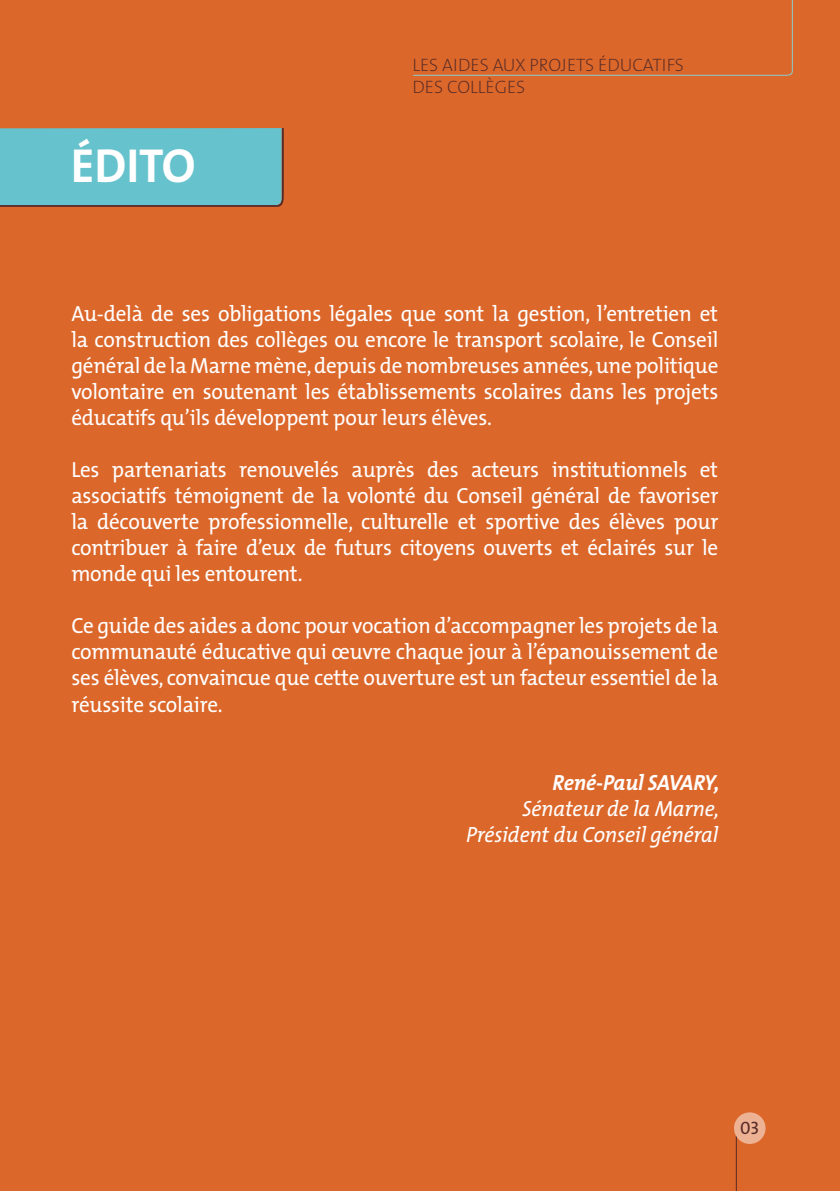
<style>
.page{position:relative;width:840px;height:1191px;background:#fff}
.page>*{position:absolute;margin:0;border:0;box-sizing:border-box;transform-origin:0 0}
.t1{font:48px "The Sans Bold Caps";letter-spacing:-.005em;color:#fff}
.t2{font:22px/26px "The Mix";letter-spacing:-.01em;color:#fff;text-align:justify;scale:.96 1}
.t3{font:italic 22px/26px "The Mix";letter-spacing:-.01em;color:#fff;text-align:right;scale:.96 1}
.t4{font:italic 700 22px "The Mix";letter-spacing:-.02em;color:#fff;scale:.96 1}
.t5{font:200 18px/21.6px "The Mix";color:#572b27}
.t6{font:18px "The Sans Caps";color:#572b27}
</style>
<div class="page">
<div style="left:0;top:0;width:839px;height:1191px;background:#dc672a"></div>
<hr style="left:735px;top:1136px;width:1px;height:55px;background:#572b27">
<svg style="left:733px;top:1112px;width:32px;height:32px"></svg>
<div style="left:0;top:128px;width:284px;height:79px;background:#66c2cc"></div>
<svg style="left:413px;top:0;width:379px;height:76px"></svg>
<h1 class="t1" style="left:71px;top:135px;width:126px">édito</h1>
<p class="t5" style="left:412px;top:54px;width:273px">LES AIDES AUX PROJETS ÉDUCATIFS<br>DES COLLÈGES</p>
<p class="t2" style="left:71px;top:300px;width:675px">Au-delà de ses obligations légales que sont la gestion, l’entretien et la construction des collèges ou encore le transport scolaire, le Conseil général de la Marne mène, depuis de nombreuses années, une politique volontaire en soutenant les établissements scolaires dans les projets éducatifs qu’ils développent pour leurs élèves.</p>
<p class="t2" style="left:71px;top:456px;width:675px">Les partenariats renouvelés auprès des acteurs institutionnels et associatifs témoignent de la volonté du Conseil général de favoriser la découverte professionnelle, culturelle et sportive des élèves pour contribuer à faire d’eux de futurs citoyens ouverts et éclairés sur le monde qui les entourent.</p>
<p class="t2" style="left:71px;top:612px;width:675px">Ce guide des aides a donc pour vocation d’accompagner les projets de la communauté éducative qui œuvre chaque jour à l’épanouissement de ses élèves, convaincue que cette ouverture est un facteur essentiel de la réussite scolaire.</p>
<p class="t4" style="left:552px;top:763px;width:175px">René-Paul SAVARY,</p>
<p class="t3" style="left:466px;top:794px;width:265px">Sénateur de la Marne,<br>Président du Conseil général</p>
<p class="t6" style="left:739px;top:1116px;width:21px">03</p>
</div>
